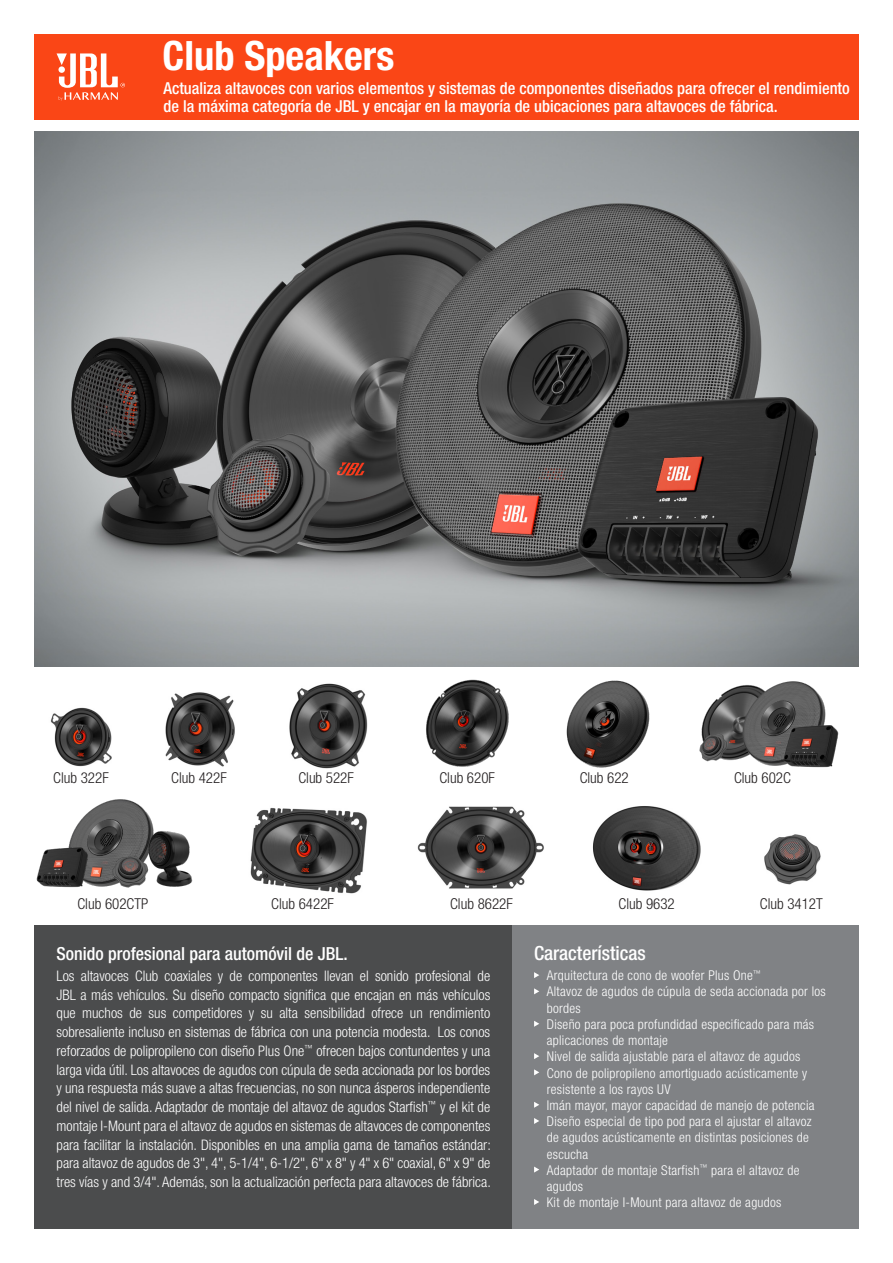
<style>
.page{position:relative;width:893px;height:1263px;background:#fff}
.page>*{position:absolute;margin:0;border:0;box-sizing:border-box;transform-origin:0 0}
.t1{font:700 condensed 40.5px "Helvetica Neue LT Pro";color:#fff}
.t2{font:500 condensed 19.5px "Helvetica Neue LT Pro";color:#fff}
.t3{font:500 condensed 18px "Helvetica Neue LT Pro";color:#fff}
.t4{font:500 condensed 16.5px/18px "Helvetica Neue LT Pro";color:#fff}
.t5{font:300 condensed 15px "Helvetica Neue LT Pro";color:#231f20}
.t6{font:300 condensed 14.55px/18.8px "Helvetica Neue LT Pro";color:#fff;text-align:justify}
.t7{font:300 condensed 13.5px/16.2px "Helvetica Neue LT Pro";letter-spacing:.02em;color:#fff}
</style>
<div class="page">
<div style="left:34px;top:34px;width:825px;height:85px;background:#fa4616"></div>
<div style="left:34px;top:925px;width:479px;height:303px;background:#4b4c4d"></div>
<div style="left:513px;top:925px;width:346px;height:303px;background:#808285"></div>
<svg style="left:534px;top:972px;width:5px;height:6px"></svg>
<svg style="left:534px;top:988px;width:5px;height:6px"></svg>
<svg style="left:534px;top:1021px;width:5px;height:6px"></svg>
<svg style="left:534px;top:1053px;width:5px;height:6px"></svg>
<svg style="left:534px;top:1069px;width:5px;height:6px"></svg>
<svg style="left:534px;top:1102px;width:5px;height:6px"></svg>
<svg style="left:534px;top:1118px;width:5px;height:6px"></svg>
<svg style="left:534px;top:1166px;width:5px;height:6px"></svg>
<svg style="left:534px;top:1199px;width:5px;height:6px"></svg>
<svg style="left:57px;top:53px;width:68px;height:48px"></svg>
<img style="left:426px;top:679px;width:83px;height:88px">
<img style="left:165px;top:692px;width:70px;height:75px">
<img style="left:566px;top:680px;width:84px;height:88px">
<img style="left:250px;top:807px;width:117px;height:87px">
<img style="left:50px;top:707px;width:62px;height:60px">
<img style="left:289px;top:683px;width:79px;height:86px">
<img style="left:699px;top:681px;width:140px;height:87px">
<img style="left:70px;top:799px;width:83px;height:88px">
<img style="left:36px;top:839px;width:57px;height:49px">
<img style="left:109px;top:853px;width:20px;height:35px">
<img style="left:129px;top:824px;width:64px;height:64px">
<img style="left:417px;top:806px;width:127px;height:83px">
<img style="left:593px;top:806px;width:108px;height:85px">
<img style="left:764px;top:834px;width:57px;height:51px">
<img style="left:34px;top:132px;width:825px;height:534px">
<p class="t1" style="left:163px;top:31px;width:233px">Club Speakers</p>
<p class="t4" style="left:163px;top:79px;width:688px">Actualiza altavoces con varios elementos y sistemas de componentes diseñados para ofrecer el rendimiento de la máxima categoría de JBL y encajar en la mayoría de ubicaciones para altavoces de fábrica.</p>
<p class="t5" style="left:53px;top:769px;width:57px">Club 322F</p>
<p class="t5" style="left:171px;top:769px;width:57px">Club 422F</p>
<p class="t5" style="left:298px;top:769px;width:57px">Club 522F</p>
<p class="t5" style="left:439px;top:769px;width:57px">Club 620F</p>
<p class="t5" style="left:580px;top:769px;width:51px">Club 622</p>
<p class="t5" style="left:734px;top:769px;width:58px">Club 602C</p>
<p class="t5" style="left:78px;top:895px;width:72px">Club 602CTP</p>
<p class="t5" style="left:271px;top:895px;width:64px">Club 6422F</p>
<p class="t5" style="left:450px;top:895px;width:64px">Club 8622F</p>
<p class="t5" style="left:619px;top:895px;width:58px">Club 9632</p>
<p class="t5" style="left:760px;top:895px;width:64px">Club 3412T</p>
<p class="t3" style="left:57px;top:943px;width:293px">Sonido profesional para automóvil de JBL.</p>
<p class="t6" style="left:57px;top:966px;width:436px">Los altavoces Club coaxiales y de componentes llevan el sonido profesional de JBL a más vehículos. Su diseño compacto significa que encajan en más vehículos que muchos de sus competidores y su alta sensibilidad ofrece un rendimiento sobresaliente incluso en sistemas de fábrica con una potencia modesta. Los conos reforzados de polipropileno con diseño Plus One<sup>™</sup> ofrecen bajos contundentes y una larga vida útil. Los altavoces de agudos con cúpula de seda accionada por los bordes y una respuesta más suave a altas frecuencias, no son nunca ásperos independiente del nivel de salida. Adaptador de montaje del altavoz de agudos Starfish<sup>™</sup> y el kit de montaje I-Mount para el altavoz de agudos en sistemas de altavoces de componentes para facilitar la instalación. Disponibles en una amplia gama de tamaños estándar: para altavoz de agudos de 3", 4", 5-1/4", 6-1/2", 6" x 8" y 4" x 6" coaxial, 6" x 9" de tres vías y and 3/4". Además, son la actualización perfecta para altavoces de fábrica.</p>
<p class="t2" style="left:534px;top:941px;width:113px">Características</p>
<p class="t7" style="left:547px;top:967px;width:216px">Arquitectura de cono de woofer Plus One<sup>™</sup></p>
<p class="t7" style="left:547px;top:983px;width:280px">Altavoz de agudos de cúpula de seda accionada por los bordes</p>
<p class="t7" style="left:547px;top:1016px;width:269px">Diseño para poca profundidad especificado para más aplicaciones de montaje</p>
<p class="t7" style="left:547px;top:1048px;width:255px">Nivel de salida ajustable para el altavoz de agudos</p>
<p class="t7" style="left:547px;top:1064px;width:262px">Cono de polipropileno amortiguado acústicamente y resistente a los rayos UV</p>
<p class="t7" style="left:547px;top:1097px;width:269px">Imán mayor, mayor capacidad de manejo de potencia</p>
<p class="t7" style="left:547px;top:1113px;width:266px">Diseño especial de tipo pod para el ajustar el altavoz de agudos acústicamente en distintas posiciones de escucha</p>
<p class="t7" style="left:547px;top:1162px;width:254px">Adaptador de montaje Starfish<sup>™</sup> para el altavoz de agudos</p>
<p class="t7" style="left:547px;top:1194px;width:236px">Kit de montaje I-Mount para altavoz de agudos</p>
</div>
